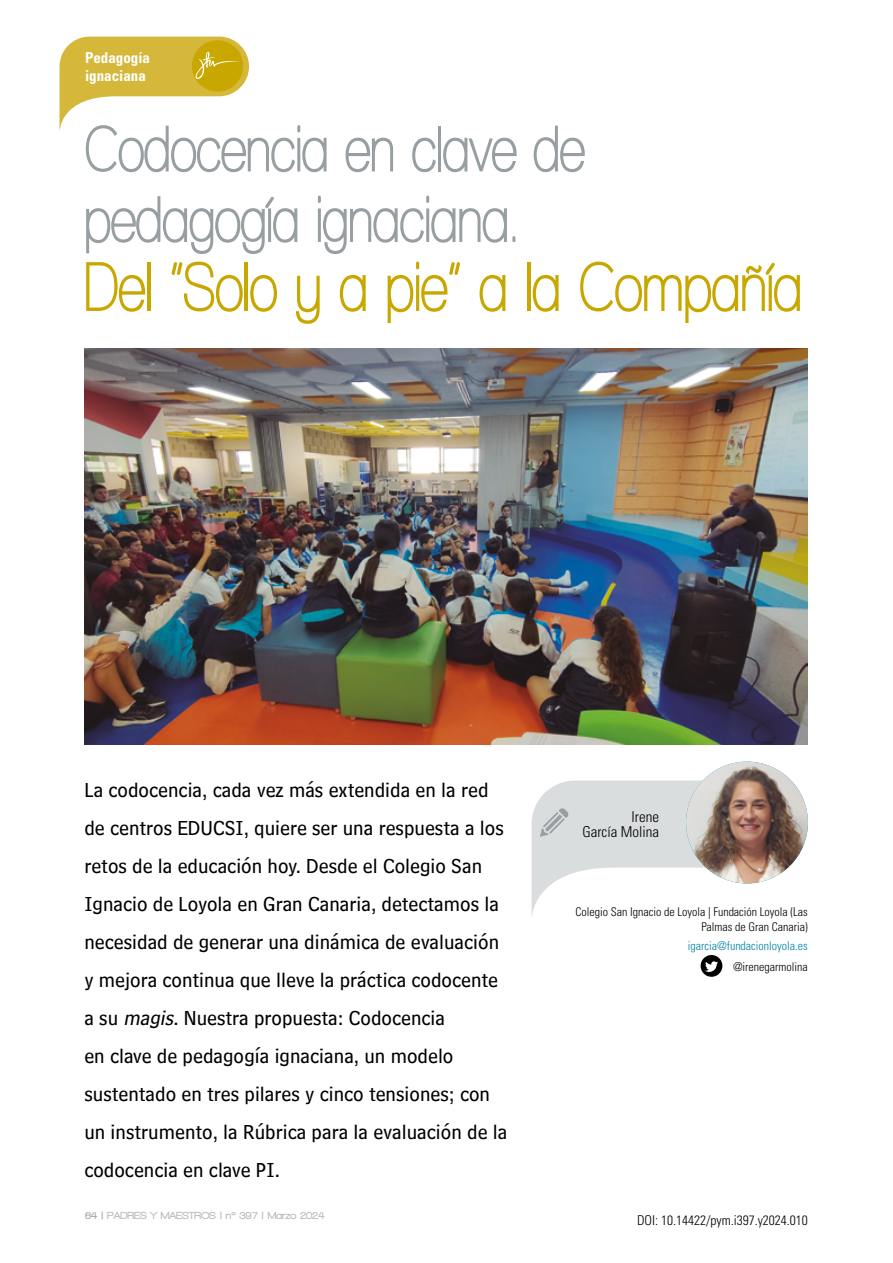
<style>
.page{position:relative;width:893px;height:1263px;background:#fff}
.page>*{position:absolute;margin:0;border:0;box-sizing:border-box;transform-origin:0 0}
.Titulo_gris{font:700 condensed 72px "Walkway";color:#c8a800}
.Titulo_gris-2{font:700 condensed 67.5px/70.5px "Walkway";color:#989fa2}
.Sumario_artigos{font:21px/38.1px "Bell Centennial Sub Caption";color:#000}
.t1{font:700 condensed 15px/18px "Univers";color:#fff}
.Autor{font:300 condensed 15px/15px "Univers";color:#000;text-align:right}
.Ladillo{font:300 condensed 13.5px "Univers";color:#000}
.t2{font:300 condensed 12px/15px "Univers";color:#000;text-align:right}
.t3{font:300 condensed 12px "Univers";color:#0083a5}
.t4{font:900 10.5px "Walkway";color:#b7bdc0}
.s1{font-style:italic}
.s2{color:#a3a9ad}
</style>
<div class="page">
<svg style="left:60px;top:37px;width:189px;height:92px"></svg>
<img style="left:84px;top:348px;width:723px;height:397px">
<img style="left:686px;top:761px;width:122px;height:122px;border-radius:61px">
<svg style="left:531px;top:780px;width:277px;height:137px"></svg>
<div style="left:701px;top:955px;width:21px;height:22px;background:#000;border-radius:50%"></div>
<svg style="left:705px;top:961px;width:13px;height:11px"></svg>
<p class="t1" style="left:85px;top:49px;width:67px">Pedagogía ignaciana</p>
<p class="Titulo_gris-2" style="left:84px;top:113px;width:502px">Codocencia en clave de pedagogía ignaciana.</p>
<p class="Titulo_gris" style="left:84px;top:248px;width:719px">Del “Solo y a pie” a la Compañía</p>
<p class="Sumario_artigos" style="left:84px;top:770px;width:424px">La codocencia, cada vez más extendida en la red de centros EDUCSI, quiere ser una respuesta a los retos de la educación hoy. Desde el Colegio San Ignacio de Loyola en Gran Canaria, detectamos la necesidad de generar una dinámica de evaluación y mejora continua que lleve la práctica codocente a su <span class="s1">magis</span>. Nuestra propuesta: Codocencia<br>en clave de pedagogía ignaciana, un modelo sustentado en tres pilares y cinco tensiones; con un instrumento, la Rúbrica para la evaluación de la codocencia en clave PI.</p>
<p class="t4" style="left:85px;top:1209px;width:241px"><span class="s2">64 |</span> PADRES Y MAESTROS | nº 397 | Marzo 2024</p>
<p class="Autor" style="left:582px;top:809px;width:78px">Irene<br>García Molina</p>
<p class="t2" style="left:575px;top:904px;width:234px">Colegio San Ignacio de Loyola | Fundación Loyola (Las<br>Palmas de Gran Canaria)</p>
<p class="t3" style="left:688px;top:938px;width:122px">igarcia@fundacionloyola.es</p>
<p class="t2" style="left:733px;top:959px;width:76px">@irenegarmolina</p>
<p class="Ladillo" style="left:637px;top:1212px;width:172px">DOI: 10.14422/pym.i397.y2024.010</p>
</div>
